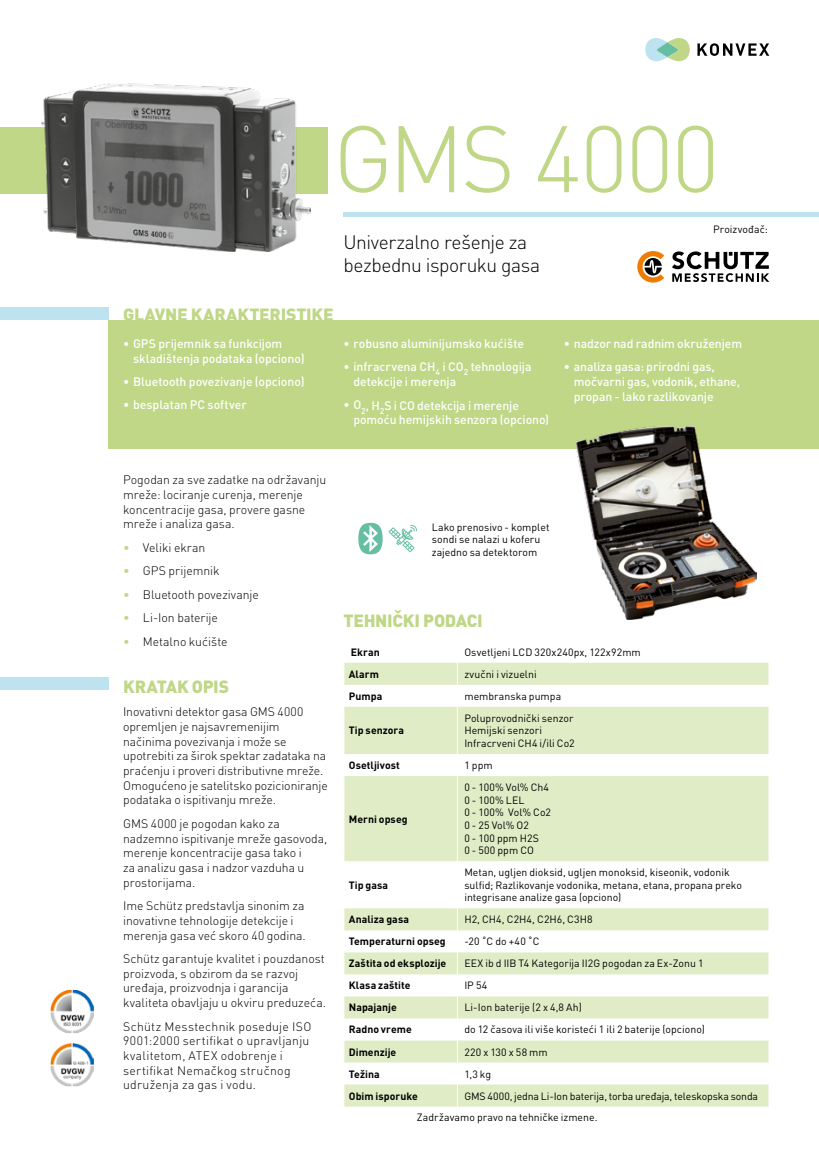
<style>
.page{position:relative;width:819px;height:1166px;background:#fff}
.page>*{position:absolute;margin:0;border:0;box-sizing:border-box;transform-origin:0 0}
.t1{font:300 92.75px "DIN Pro";letter-spacing:-.02em;color:#bfd786}
.t2{font:300 19.25px/23.1px "DIN Pro";letter-spacing:-.025em;color:#000}
.t3{font:900 17.5px "DIN Pro";letter-spacing:-.015em;color:#bfd786}
.t4{font:300 12.25px/14.7px "DIN Pro";letter-spacing:-.005em;color:#000}
.t5{font:500 12.25px/14.7px "DIN Pro";letter-spacing:-.005em;color:#fff}
.t6{font:300 12.25px/14.7px "DIN Pro";letter-spacing:.025em;color:#000}
.t7{font:10.5px/12.6px "DIN Pro";color:#000}
.t8{font:700 10.5px "DIN Pro";letter-spacing:.005em;color:#000}
.t9{font:10.5px "DIN Pro";letter-spacing:.02em;color:#000}
.s1{color:#bfd786}
</style>
<div class="page">
<svg style="left:697px;top:43px;width:72px;height:13px"></svg>
<svg style="left:645px;top:38px;width:44px;height:23px"></svg>
<div style="left:0;top:308px;width:108px;height:12px;background:#bde3f1"></div>
<div style="left:343px;top:212px;width:476px;height:5px;background:#bde3f1"></div>
<div style="left:108px;top:320px;width:711px;height:129px;background:#bfd786"></div>
<div style="left:0;top:127px;width:328px;height:66px;background:#bfd786"></div>
<img style="left:41px;top:83px;width:269px;height:168px">
<div style="left:0;top:678px;width:108px;height:12px;background:#bde3f1"></div>
<svg style="left:637px;top:251px;width:27px;height:32px"></svg>
<svg style="left:672px;top:251px;width:97px;height:31px"></svg>
<img style="left:50px;top:990px;width:44px;height:43px">
<img style="left:50px;top:1043px;width:44px;height:43px">
<img style="left:576px;top:426px;width:181px;height:193px">
<svg style="left:358px;top:523px;width:24px;height:31px"></svg>
<svg style="left:388px;top:525px;width:29px;height:27px"></svg>
<svg style="left:344px;top:663px;width:424px;height:443px;fill:#e0ecc6"></svg>
<svg style="left:457px;top:663px;width:1px;height:44px"></svg>
<svg style="left:768px;top:663px;width:1px;height:22px"></svg>
<hr style="left:457px;top:707px;width:1px;height:47px;background:#fff">
<svg style="left:457px;top:754px;width:1px;height:22px"></svg>
<hr style="left:457px;top:776px;width:1px;height:85px;background:#fff">
<hr style="left:457px;top:861px;width:1px;height:47px;background:#fff">
<svg style="left:457px;top:908px;width:1px;height:198px"></svg>
<svg style="left:602px;top:908px;width:167px;height:198px"></svg>
<h1 class="t1" style="left:333px;top:96px;width:388px">GMS 4000</h1>
<h2 class="t2" style="left:343px;top:230px;width:198px">Univerzalno rešenje za bezbednu isporuku gasa</h2>
<h3 class="t3" style="left:123px;top:303px;width:212px">GLAVNE KARAKTERISTIKE</h3>
<p class="t5" style="left:133px;top:336px;width:173px;text-indent:-10px">• GPS prijemnik sa funkcijom skladištenja podataka (opciono)</p>
<p class="t5" style="left:123px;top:374px;width:183px">• Bluetooth povezivanje (opciono)</p>
<p class="t5" style="left:123px;top:397px;width:125px">• besplatan PC softver</p>
<p class="t5" style="left:343px;top:336px;width:182px">• robusno aluminijumsko kućište</p>
<p class="t5" style="left:353px;top:359px;width:180px;text-indent:-10px">• infracrvena CH<sub>4</sub> i CO<sub>2</sub> tehnologija detekcije i merenja</p>
<p class="t5" style="left:353px;top:397px;width:197px;text-indent:-10px">• O<sub>2</sub>, H<sub>2</sub>S i CO detekcija i merenje pomoću hemijskih senzora (opciono)</p>
<p class="t7" style="left:713px;top:223px;width:56px">Proizvođač:</p>
<p class="t5" style="left:564px;top:336px;width:180px">• nadzor nad radnim okruženjem</p>
<p class="t5" style="left:573px;top:359px;width:168px;text-indent:-10px">• analiza gasa: prirodni gas, močvarni gas, vodonik, ethane, propan - lako razlikovanje</p>
<p class="t4" style="left:123px;top:472px;width:205px">Pogodan za sve zadatke na održavanju mreže: lociranje curenja, merenje koncentracije gasa, provere gasne mreže i analiza gasa.</p>
<p class="t4" style="left:123px;top:539px;width:84px"><span class="s1">•</span> Veliki ekran</p>
<p class="t4" style="left:123px;top:563px;width:98px"><span class="s1">•</span> GPS prijemnik</p>
<p class="t4" style="left:123px;top:586px;width:137px"><span class="s1">•</span> Bluetooth povezivanje</p>
<p class="t4" style="left:123px;top:610px;width:96px"><span class="s1">•</span> Li-Ion baterije</p>
<p class="t4" style="left:123px;top:633px;width:106px"><span class="s1">•</span> Metalno kućište</p>
<h3 class="t3" style="left:123px;top:674px;width:107px">KRATAK OPIS</h3>
<p class="t4" style="left:123px;top:704px;width:206px">Inovativni detektor gasa GMS 4000 opremljen je najsavremenijim načinima povezivanja i može se upotrebiti za širok spektar zadataka na praćenju i proveri distributivne mreže.<br>Omogućeno je satelitsko pozicioniranje podataka o ispitivanju mreže.</p>
<p class="t4" style="left:123px;top:815px;width:206px">GMS 4000 je pogodan kako za nadzemno ispitivanje mreže gasovoda, merenje koncentracije gasa tako i<br>za analizu gasa i nadzor vazduha u prostorijama.</p>
<p class="t4" style="left:123px;top:898px;width:184px">Ime Schütz predstavlja sinonim za inovativne tehnologije detekcije i merenja gasa već skoro 40 godina.</p>
<p class="t4" style="left:123px;top:951px;width:204px">Schütz garantuje kvalitet i pouzdanost proizvoda, s obzirom da se razvoj uređaja, proizvodnja i garancija kvaliteta obavljaju u okviru preduzeća.</p>
<p class="t6" style="left:123px;top:1018px;width:190px">Schütz Messtechnik poseduje ISO<br>9001:2000 sertifikat o upravljanju kvalitetom, ATEX odobrenje i sertifikat Nemačkog stručnog udruženja za gas i vodu.</p>
<p class="t7" style="left:432px;top:520px;width:119px">Lako prenosivo - komplet sondi se nalazi u koferu zajedno sa detektorom</p>
<h3 class="t3" style="left:343px;top:609px;width:141px">TEHNIČKI PODACI</h3>
<p class="t8" style="left:351px;top:645px;width:30px">Ekran</p>
<p class="t7" style="left:464px;top:645px;width:178px">Osvetljeni LCD 320x240px, 122x92mm</p>
<p class="t8" style="left:349px;top:667px;width:32px">Alarm</p>
<p class="t7" style="left:464px;top:667px;width:74px">zvučni i vizuelni</p>
<p class="t8" style="left:349px;top:689px;width:35px">Pumpa</p>
<p class="t7" style="left:464px;top:689px;width:98px">membranska pumpa</p>
<p class="t8" style="left:349px;top:723px;width:57px">Tip senzora</p>
<p class="t7" style="left:464px;top:711px;width:112px">Poluprovodnički senzor<br>Hemijski senzori<br>Infracrveni CH4 i/ili Co2</p>
<p class="t8" style="left:349px;top:758px;width:53px">Osetljivost</p>
<p class="t7" style="left:464px;top:758px;width:30px">1 ppm</p>
<p class="t8" style="left:349px;top:812px;width:60px">Merni opseg</p>
<p class="t8" style="left:349px;top:878px;width:41px">Tip gasa</p>
<p class="t7" style="left:464px;top:780px;width:88px">0 - 100% Vol% Ch4<br>0 - 100% LEL<br>0 - 100% Vol% Co2<br>0 - 25 Vol% O2<br>0 - 100 ppm H2S<br>0 - 500 ppm CO</p>
<p class="t7" style="left:464px;top:865px;width:279px">Metan, ugljen dioksid, ugljen monoksid, kiseonik, vodonik sulfid; Razlikovanje vodonika, metana, etana, propana preko integrisane analize gasa (opciono)</p>
<p class="t8" style="left:349px;top:912px;width:62px">Analiza gasa</p>
<p class="t7" style="left:464px;top:913px;width:130px">H2, CH4, C2H4, C2H6, C3H8</p>
<p class="t8" style="left:349px;top:934px;width:98px">Temperaturni opseg</p>
<p class="t7" style="left:464px;top:935px;width:77px">-20 ˚C do +40 ˚C</p>
<p class="t8" style="left:349px;top:956px;width:99px">Zaštita od eksplozije</p>
<p class="t7" style="left:464px;top:957px;width:241px">EEX ib d IIB T4 Kategorija II2G pogodan za Ex-Zonu 1</p>
<p class="t8" style="left:349px;top:978px;width:63px">Klasa zaštite</p>
<p class="t7" style="left:464px;top:979px;width:24px">IP 54</p>
<p class="t8" style="left:349px;top:1000px;width:49px">Napajanje</p>
<p class="t7" style="left:464px;top:1001px;width:119px">Li-Ion baterije (2 x 4,8 Ah)</p>
<p class="t8" style="left:349px;top:1022px;width:64px">Radno vreme</p>
<p class="t7" style="left:464px;top:1023px;width:242px">do 12 časova ili više koristeći 1 ili 2 baterije (opciono)</p>
<p class="t8" style="left:349px;top:1044px;width:49px">Dimenzije</p>
<p class="t9" style="left:464px;top:1044px;width:85px">220 x 130 x 58 mm</p>
<p class="t8" style="left:349px;top:1066px;width:32px">Težina</p>
<p class="t7" style="left:464px;top:1067px;width:28px">1,3 kg</p>
<p class="t8" style="left:349px;top:1088px;width:71px">Obim isporuke</p>
<p class="t7" style="left:464px;top:1089px;width:295px">GMS 4000, jedna Li-Ion baterija, torba uređaja, teleskopska sonda</p>
<p class="t7" style="left:417px;top:1110px;width:182px">Zadržavamo pravo na tehničke izmene.</p>
</div>
